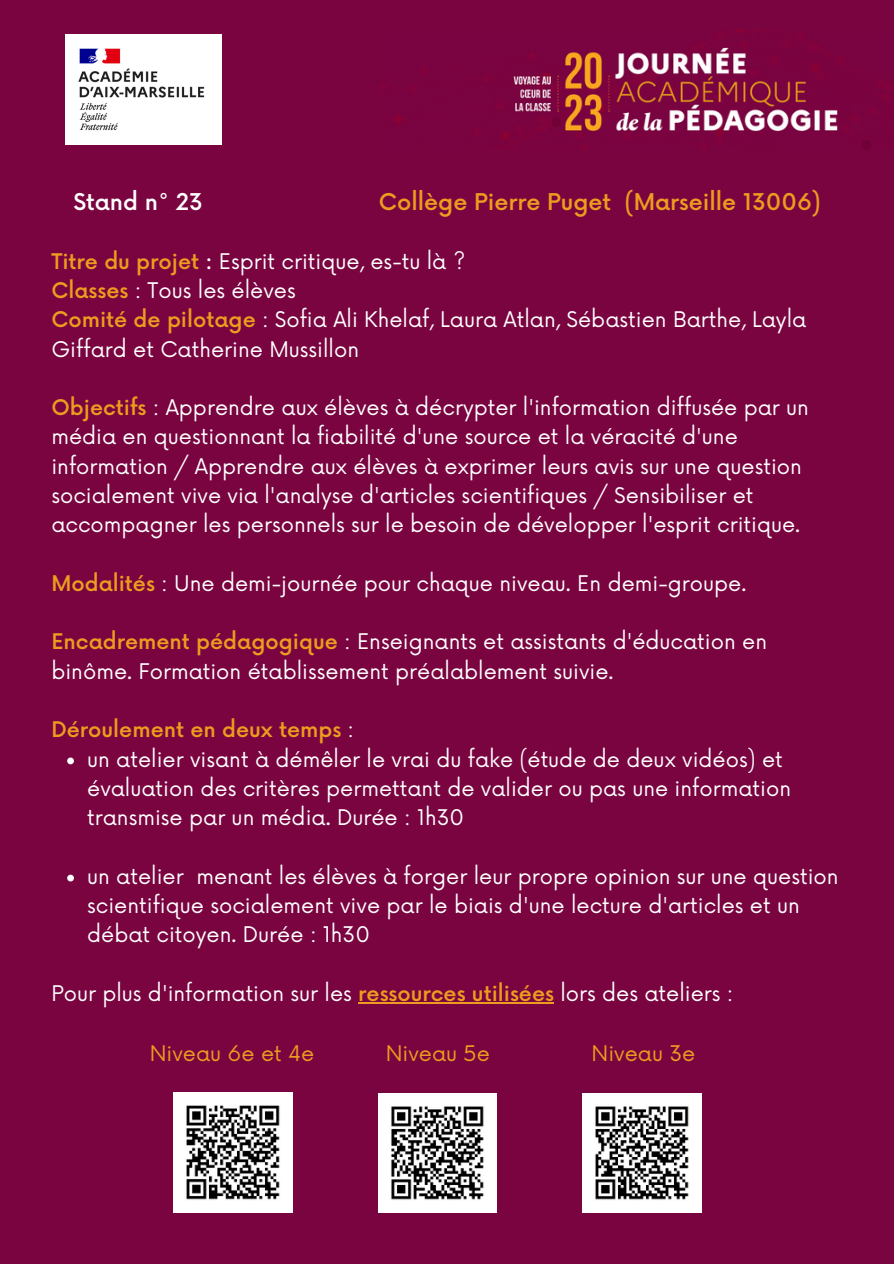
<style>
.page{position:relative;width:894px;height:1264px;background:#fff}
.page>*{position:absolute;margin:0;border:0;box-sizing:border-box;transform-origin:0 0}
.t1{font:500 22.5px "Now";color:#ec9c1f}
.t2{font:500 22.5px "Now";color:#fff}
.t3{font:21px/29.2px "Now";color:#fff}
.t4{font:21px "Now";color:#ec9c1f}
.t5{font:500 21px "Now";color:#ec9c1f}
.s1{font-weight:500;color:#ec9c1f}
.s2{font-weight:500}
.s3{font-weight:400;color:#fff}
</style>
<div class="page">
<div style="left:0;top:0;width:893px;height:1263px;background:#7a0440"></div>
<img style="left:394px;top:30px;width:444px;height:110px">
<img style="left:66px;top:34px;width:155px;height:111px">
<svg style="left:67px;top:757px;width:7px;height:7px"></svg>
<svg style="left:67px;top:874px;width:7px;height:7px"></svg>
<hr style="left:358px;top:1002px;width:196px;height:1px;background:#ec9c1f">
<img style="left:173px;top:1092px;width:119px;height:119px">
<img style="left:582px;top:1093px;width:119px;height:119px">
<img style="left:378px;top:1093px;width:119px;height:119px">
<p class="t2" style="left:73px;top:190px;width:131px">Stand n° 23</p>
<p class="t1" style="left:379px;top:190px;width:443px">Collège Pierre Puget (Marseille 13006)</p>
<p class="t3" style="left:51px;top:247px;width:756px"><span class="s1">Titre du projet</span> <span class="s2">:</span> Esprit critique, es-tu là ?<br><span class="s1">Classes</span> : Tous les élèves<br><span class="s1">Comité de pilotage</span> : Sofia Ali Khelaf, Laura Atlan, Sébastien Barthe, Layla Giffard et Catherine Mussillon</p>
<p class="t3" style="left:51px;top:394px;width:759px"><span class="s1">Objectifs</span> : Apprendre aux élèves à décrypter l'information diffusée par un média en questionnant la fiabilité d'une source et la véracité d'une information / Apprendre aux élèves à exprimer leurs avis sur une question socialement vive via l'analyse d'articles scientifiques / Sensibiliser et accompagner les personnels sur le besoin de développer l'esprit critique.</p>
<p class="t3" style="left:51px;top:569px;width:696px"><span class="s1">Modalités</span> : Une demi-journée pour chaque niveau. En demi-groupe.</p>
<p class="t3" style="left:51px;top:628px;width:717px"><span class="s1">Encadrement pédagogique</span> : Enseignants et assistants d'éducation en binôme. Formation établissement préalablement suivie.</p>
<p class="t5" style="left:51px;top:718px;width:304px">Déroulement en deux temps <span class="s3">:</span></p>
<p class="t3" style="left:87px;top:745px;width:705px">un atelier visant à démêler le vrai du fake (étude de deux vidéos) et évaluation des critères permettant de valider ou pas une information transmise par un média. Durée : 1h30</p>
<p class="t3" style="left:87px;top:862px;width:752px">un atelier menant les élèves à forger leur propre opinion sur une question scientifique socialement vive par le biais d'une lecture d'articles et un débat citoyen. Durée : 1h30</p>
<p class="t3" style="left:51px;top:979px;width:683px">Pour plus d'information sur les <span class="s1">ressources utilisées</span> lors des ateliers :</p>
<p class="t4" style="left:150px;top:1041px;width:166px">Niveau 6e et 4e</p>
<p class="t4" style="left:385px;top:1041px;width:106px">Niveau 5e</p>
<p class="t4" style="left:591px;top:1041px;width:105px">Niveau 3e</p>
</div>
